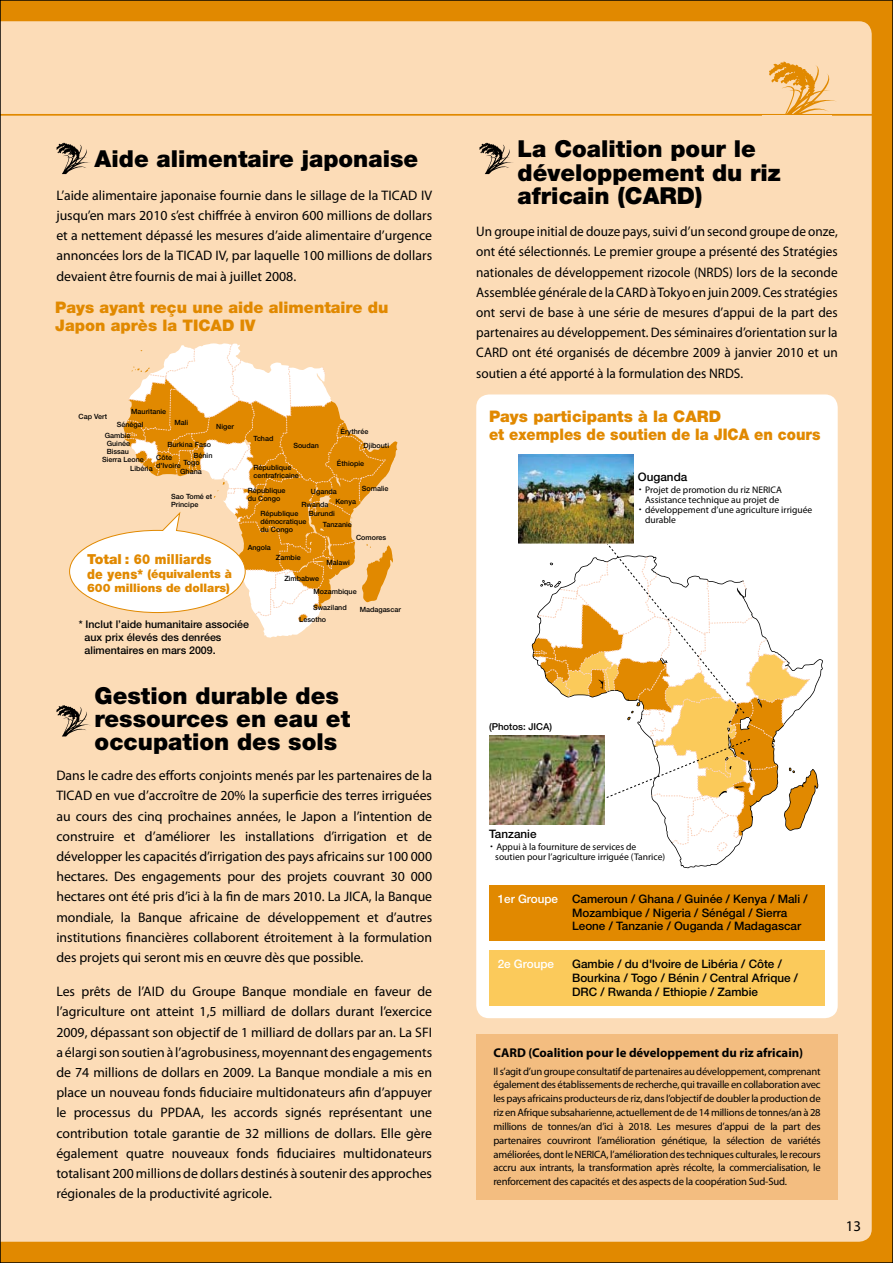
<style>
.page{position:relative;width:893px;height:1263px;background:#e18900}
.page>*{position:absolute;margin:0;border:0;box-sizing:border-box;transform-origin:0 0}
.t1{font:900 23.4px/23.4px "Helvetica Neue";color:#000}
.t2{font:900 15.9px/18px "Helvetica Neue";color:#e18900}
.t3{font:14.85px "Myriad Pro";color:#000}
.t4{font:13.8px/20.2px "Myriad Pro";color:#000;text-align:justify}
.t5{font:13.8px/20.2px "Myriad Pro";color:#000;text-align:justify;scale:.96 1}
.t6{font:900 13.8px "Helvetica Neue";letter-spacing:.02em;color:#e18900}
.t7{font:700 12.75px "Myriad Pro";color:#000}
.t8{font:500 11.7px/13.8px "Helvetica Neue";color:#000}
.t9{font:900 11.7px/13.8px "Helvetica Neue";color:#e18900}
.t10{font:500 11.7px "Helvetica Neue";color:#fff}
.t11{font:10.65px/13.8px "Myriad Pro";letter-spacing:-.02em;color:#000;text-align:justify}
.t12{font:500 10.65px/12.8px "Helvetica Neue";color:#000}
.t13{font:9.6px/10.1px "Myriad Pro";color:#000}
.t14{font:500 9.6px "Helvetica Neue";color:#000}
.t15{font:500 7.2px/7.9px "Helvetica Neue";color:#000}
.s1{font-size:13.8px}
.s2{font-family:"Futo Go B101 Pro";font-weight:700}
.s3{color:#fff}
</style>
<div class="page">
<div style="left:2px;top:21px;width:870px;height:1221px;background:#fcdcb7"></div>
<svg style="left:768px;top:61px;width:70px;height:70px"></svg>
<hr style="left:0;top:114px;width:877px;height:2px;background:#e18900">
<div style="left:762px;top:116px;width:70px;height:19px;background:#fcdcb7"></div>
<div style="left:476px;top:1034px;width:362px;height:166px;background:#f3bd80"></div>
<svg style="left:479px;top:142px;width:35px;height:32px"></svg>
<svg style="left:56px;top:705px;width:35px;height:31px"></svg>
<div style="left:476px;top:394px;width:362px;height:624px;background:#fff;border-radius:13px"></div>
<div style="left:489px;top:885px;width:336px;height:55px;background:#e18900"></div>
<div style="left:489px;top:950px;width:336px;height:56px;background:#fbca5b"></div>
<img style="left:489px;top:735px;width:43px;height:89px">
<svg style="left:56px;top:142px;width:35px;height:32px"></svg>
<svg style="left:532px;top:528px;width:290px;height:341px"></svg>
<img style="left:519px;top:454px;width:114px;height:89px">
<svg style="left:69px;top:343px;width:328px;height:295px"></svg>
<h1 class="t1" style="left:95px;top:147px;width:325px">Aide alimentaire japonaise</h1>
<p class="t4" style="left:56px;top:185px;width:377px">L’aide alimentaire japonaise fournie dans le sillage de la TICAD IV jusqu’en mars 2010 s’est chiffrée à environ 600 millions de dollars et a nettement dépassé les mesures d’aide alimentaire d’urgence annoncées lors de la TICAD IV, par laquelle 100 millions de dollars devaient être fournis de mai à juillet 2008.</p>
<p class="t2" style="left:55px;top:298px;width:335px">Pays ayant reçu une aide alimentaire du<br>Japon après la TICAD IV</p>
<p class="t15" style="left:131px;top:407px;width:36px">Mauritanie</p>
<p class="t15" style="left:156px;top:438px;width:56px;line-height:12.8px;text-indent:11px">Burkina Faso<br>Côte</p>
<p class="t15" style="left:156px;top:461px;width:26px">d'Ivoire</p>
<p class="t15" style="left:171px;top:492px;width:43px">Sao Tomé et<br>Principe</p>
<p class="t15" style="left:79px;top:412px;width:30px">Cap Vert</p>
<p class="t15" style="left:130px;top:456px;width:24px;line-height:8.4px;text-indent:-28px">Sierra Leone<br>Libéria</p>
<p class="t15" style="left:174px;top:418px;width:15px">Mali</p>
<p class="t15" style="left:105px;top:419px;width:40px;line-height:10.6px;text-indent:12px">Sénégal<br>Gambie</p>
<p class="t15" style="left:107px;top:439px;width:25px">Guinée<br>Bissau</p>
<p class="t15" style="left:216px;top:423px;width:19px">Niger</p>
<p class="t15" style="left:183px;top:451px;width:30px;text-indent:10px">Bénin<br>Togo</p>
<p class="t15" style="left:180px;top:467px;width:23px">Ghana</p>
<p class="t6" style="left:87px;top:550px;width:126px">Total : 60 milliards</p>
<p class="t9" style="left:87px;top:567px;width:146px"><span class="s1">de yens*</span> (équivalents à<br>600 millions de dollars)</p>
<p class="t15" style="left:364px;top:425px;width:27px;line-height:14.1px;text-indent:-23px">Érythrée<br>Djibouti</p>
<p class="t15" style="left:362px;top:484px;width:28px">Somalie</p>
<p class="t15" style="left:254px;top:435px;width:21px">Tchad</p>
<p class="t15" style="left:293px;top:442px;width:27px">Soudan</p>
<p class="t15" style="left:337px;top:460px;width:29px">Éthiopie</p>
<p class="t15" style="left:254px;top:464px;width:47px">République centrafricaine</p>
<p class="t15" style="left:248px;top:486px;width:39px">République du Congo</p>
<p class="t15" style="left:335px;top:486px;width:22px;line-height:9.9px;text-indent:-24px">Uganda<br>Kenya</p>
<p class="t15" style="left:301px;top:501px;width:29px">Rwanda</p>
<p class="t15" style="left:260px;top:509px;width:39px">République</p>
<p class="t15" style="left:309px;top:510px;width:28px">Burundi</p>
<p class="t15" style="left:260px;top:517px;width:47px">démocratique du Congo</p>
<p class="t15" style="left:323px;top:521px;width:31px">Tanzanie</p>
<p class="t15" style="left:326px;top:558px;width:25px">Malawi</p>
<p class="t15" style="left:356px;top:533px;width:32px">Comores</p>
<p class="t15" style="left:248px;top:543px;width:25px">Angola</p>
<p class="t15" style="left:276px;top:553px;width:26px">Zambie</p>
<p class="t15" style="left:284px;top:574px;width:36px">Zimbabwe</p>
<p class="t15" style="left:314px;top:588px;width:45px">Mozambique</p>
<p class="t12" style="left:85px;top:618px;width:166px;text-indent:-6px">* Inclut l’aide humanitaire associée aux prix élevés des denrées alimentaires en mars 2009.</p>
<p class="t15" style="left:299px;top:602px;width:49px;line-height:11.7px;text-indent:14px">Swaziland<br>Lesotho</p>
<p class="t15" style="left:360px;top:605px;width:43px">Madagascar</p>
<h1 class="t1" style="left:95px;top:683px;width:257px">Gestion durable des ressources en eau et occupation des sols</h1>
<p class="t4" style="left:56px;top:765px;width:377px">Dans le cadre des efforts conjoints menés par les partenaires de la TICAD en vue d’accroître de 20% la superficie des terres irriguées au cours des cinq prochaines années, le Japon a l’intention de construire et d’améliorer les installations d’irrigation et de développer les capacités d’irrigation des pays africains sur 100 000 hectares. Des engagements pour des projets couvrant 30 000 hectares ont été pris d’ici à la fin de mars 2010. La JICA, la Banque mondiale, la Banque africaine de développement et d’autres institutions financières collaborent étroitement à la formulation des projets qui seront mis en œuvre dès que possible.</p>
<p class="t4" style="left:56px;top:981px;width:377px">Les prêts de l’AID du Groupe Banque mondiale en faveur de l’agriculture ont atteint 1,5 milliard de dollars durant l’exercice 2009, dépassant son objectif de 1 milliard de dollars par an. La SFI a élargi son soutien à l’agrobusiness, moyennant des engagements de 74 millions de dollars en 2009. La Banque mondiale a mis en place un nouveau fonds fiduciaire multidonateurs afin d’appuyer le processus du PPDAA, les accords signés représentant une contribution totale garantie de 32 millions de dollars. Elle gère également quatre nouveaux fonds fiduciaires multidonateurs totalisant 200 millions de dollars destinés à soutenir des approches régionales de la productivité agricole.</p>
<h1 class="t1" style="left:518px;top:137px;width:265px">La Coalition pour le développement du riz africain (CARD)</h1>
<p class="t5" style="left:476px;top:221px;width:378px">Un groupe initial de douze pays, suivi d’un second groupe de onze, ont été sélectionnés. Le premier groupe a présenté des Stratégies nationales de développement rizocole (NRDS) lors de la seconde Assemblée générale de la CARD à Tokyo en juin 2009. Ces stratégies ont servi de base à une série de mesures d’appui de la part des partenaires au développement. Des séminaires d’orientation sur la CARD ont été organisés de décembre 2009 à janvier 2010 et un soutien a été apporté à la formulation des NRDS.</p>
<p class="t2" style="left:489px;top:407px;width:333px">Pays participants à la CARD<br>et exemples de soutien de la JICA en cours</p>
<p class="t8" style="left:638px;top:470px;width:51px">Ouganda</p>
<p class="t13" style="left:636px;top:484px;width:148px"><span class="s2">・</span>Projet de promotion du riz NERICA</p>
<p class="t13" style="left:645px;top:495px;width:136px">Assistance technique au projet de</p>
<p class="t13" style="left:636px;top:505px;width:178px"><span class="s2">・</span>développement d’une agriculture irriguée</p>
<p class="t13" style="left:645px;top:515px;width:32px">durable</p>
<p class="t14" style="left:489px;top:721px;width:65px">(Photos: JICA)</p>
<p class="t8" style="left:489px;top:826px;width:49px">Tanzanie</p>
<p class="t13" style="left:495px;top:841px;width:171px;text-indent:-8px"><span class="s2">・</span>Appui à la fourniture de services de soutien pour l’agriculture irriguée (Tanrice)</p>
<p class="t8" style="left:572px;top:891px;width:237px;text-indent:-74px"><span class="s3">1er Groupe</span> Cameroun / Ghana / Guinée / Kenya / Mali /<br>Mozambique / Nigeria / Sénégal / Sierra<br>Leone / Tanzanie / Ouganda / Madagascar</p>
<p class="t10" style="left:498px;top:957px;width:58px">2e Groupe</p>
<p class="t8" style="left:572px;top:957px;width:227px">Gambie / du d'lvoire de Libéria / Côte /<br>Bourkina / Togo / Bénin / Central Afrique /<br>DRC / Rwanda / Ethiopie / Zambie</p>
<p class="t7" style="left:493px;top:1044px;width:311px">CARD (Coalition pour le développement du riz africain)</p>
<p class="t11" style="left:493px;top:1064px;width:329px">Il s’agit d’un groupe consultatif de partenaires au développement, comprenant également des établissements de recherche, qui travaille en collaboration avec les pays africains producteurs de riz, dans l’objectif de doubler la production de riz en Afrique subsaharienne, actuellement de de 14 millions de tonnes/an à 28 millions de tonnes/an d’ici à 2018. Les mesures d’appui de la part des partenaires couvriront l’amélioration génétique, la sélection de variétés améliorées, dont le NERICA, l’amélioration des techniques culturales, le recours accru aux intrants, la transformation après récolte, la commercialisation, le renforcement des capacités et des aspects de la coopération Sud-Sud.</p>
<p class="t3" style="left:846px;top:1217px;width:17px">13</p>
</div>
